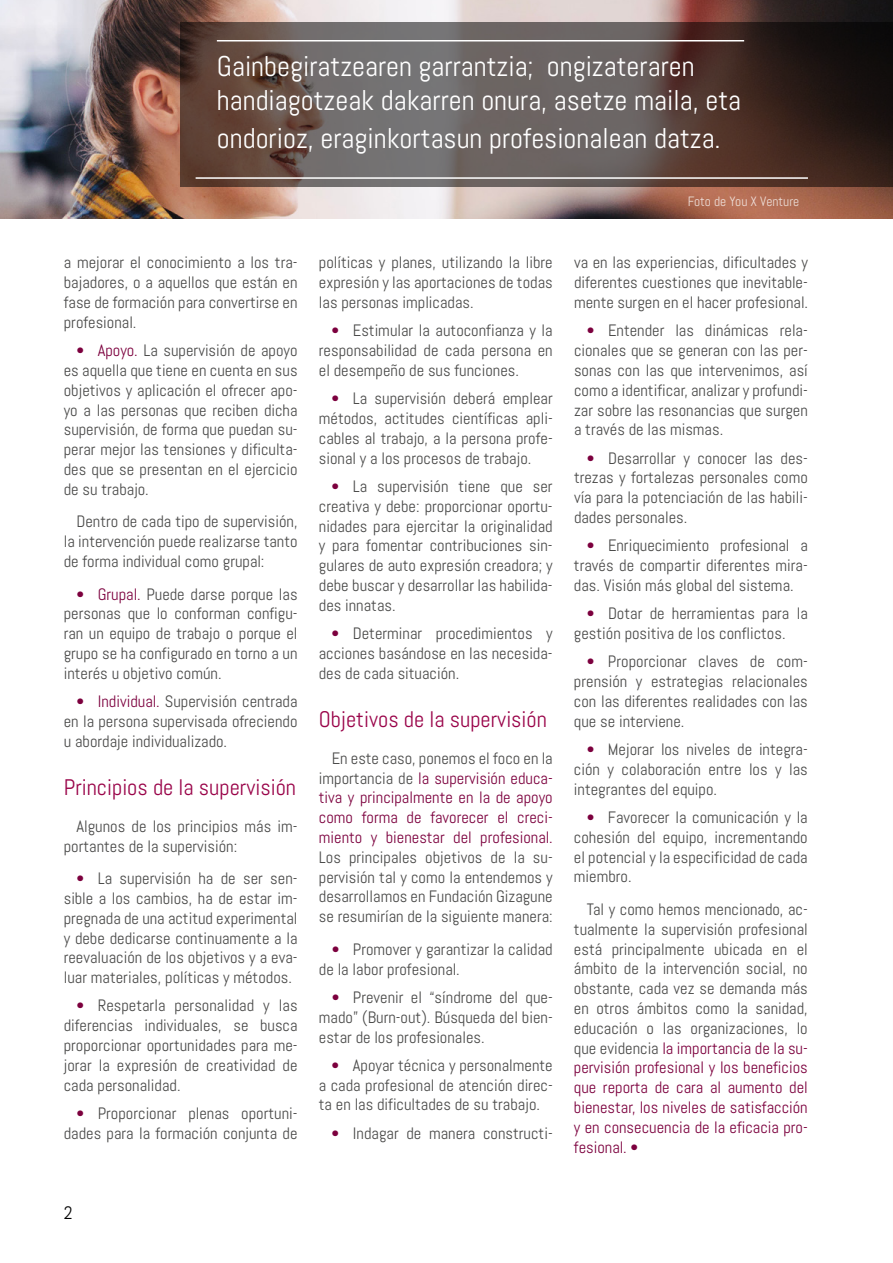
<style>
.page{position:relative;width:893px;height:1263px;background:#fff}
.page>*{position:absolute;margin:0;border:0;box-sizing:border-box;transform-origin:0 0}
.t1{font:28.5px/34.2px "Abel";color:#fff}
.t2{font:22.5px "Abel";color:#9a054a}
.t3{font:18px "Abel";color:#000}
.t4{font:16.5px/19.8px "Abel";color:#4a4a49;text-align:justify}
.t5{font:16.5px/19.8px "Abel";color:#7c003e;text-align:justify}
.t6{font:13.5px "Abel";color:#fdfdfd}
.s1{color:#7c003e}
.s2{color:#4a4a49}
</style>
<div class="page">
<img style="left:0;top:0;width:893px;height:218px">
<svg style="left:181px;top:23px;width:712px;height:164px;background:#5a4c48"></svg>
<hr style="left:217px;top:40px;width:527px;height:1px;background:#fff">
<hr style="left:196px;top:177px;width:612px;height:2px;background:#fff">
<h1 class="t1" style="left:217px;top:49px;width:526px">Gainbegiratzearen garrantzia; ongizateraren handiagotzeak dakarren onura, asetze maila, eta</h1>
<h1 class="t1" style="left:217px;top:121px;width:505px">ondorioz, eraginkortasun profesionalean datza.</h1>
<p class="t4" style="left:64px;top:253px;width:235px">a mejorar el conocimiento a los tra&shy;bajadores, o a aquellos que están en fase de formación para convertirse en profesional.</p>
<p class="t4" style="left:64px;top:341px;width:235px;text-indent:13px"><span class="s1">• Apoyo.</span> La supervisión de apoyo es aquella que tiene en cuenta en sus objetivos y aplicación el ofrecer apo&shy;yo a las personas que reciben dicha supervisión, de forma que puedan su&shy;perar mejor las tensiones y dificulta&shy;des que se presentan en el ejercicio de su trabajo.</p>
<p class="t4" style="left:64px;top:512px;width:235px;text-indent:13px">Dentro de cada tipo de supervisión, la intervención puede realizarse tanto de forma individual como grupal:</p>
<p class="t4" style="left:64px;top:584px;width:235px;text-indent:13px"><span class="s1">• Grupal.</span> Puede darse porque las personas que lo conforman configu&shy;ran un equipo de trabajo o porque el grupo se ha configurado en torno a un interés u objetivo común.</p>
<p class="t4" style="left:64px;top:691px;width:235px;text-indent:13px"><span class="s1">• Individual.</span> Supervisión centrada en la persona supervisada ofreciendo u abordaje individualizado.</p>
<h2 class="t2" style="left:64px;top:773px;width:234px">Principios de la supervisión</h2>
<p class="t4" style="left:64px;top:816px;width:235px;text-indent:13px">Algunos de los principios más im&shy;portantes de la supervisión:</p>
<p class="t4" style="left:64px;top:868px;width:235px;text-indent:13px"><span class="s1">•</span> La supervisión ha de ser sen&shy;sible a los cambios, ha de estar im&shy;pregnada de una actitud experimental y debe dedicarse continuamente a la reevaluación de los objetivos y a eva&shy;luar materiales, políticas y métodos.</p>
<p class="t4" style="left:64px;top:996px;width:235px;text-indent:13px"><span class="s1">•</span> Respetarla personalidad y las diferencias individuales, se busca proporcionar oportunidades para me&shy;jorar la expresión de creatividad de cada personalidad.</p>
<p class="t4" style="left:64px;top:1103px;width:235px;text-align:right"><span class="s1">•</span> Proporcionar plenas oportuni&shy;dades para la formación conjunta de</p>
<p class="t3" style="left:64px;top:1201px;width:10px">2</p>
<p class="t4" style="left:319px;top:253px;width:235px">políticas y planes, utilizando la libre expresión y las aportaciones de todas las personas implicadas.</p>
<p class="t4" style="left:319px;top:321px;width:235px;text-indent:13px"><span class="s1">•</span> Estimular la autoconfianza y la responsabilidad de cada persona en el desempeño de sus funciones.</p>
<p class="t4" style="left:319px;top:389px;width:235px;text-indent:13px"><span class="s1">•</span> La supervisión deberá emplear métodos, actitudes científicas apli&shy;cables al trabajo, a la persona profe&shy;sional y a los procesos de trabajo.</p>
<p class="t4" style="left:319px;top:476px;width:235px;text-indent:13px"><span class="s1">•</span> La supervisión tiene que ser creativa y debe: proporcionar oportu&shy;nidades para ejercitar la originalidad y para fomentar contribuciones sin&shy;gulares de auto expresión creadora; y debe buscar y desarrollar las habilida&shy;des innatas.</p>
<p class="t4" style="left:319px;top:623px;width:235px;text-indent:13px"><span class="s1">•</span> Determinar procedimientos y acciones basándose en las necesida&shy;des de cada situación.</p>
<h2 class="t2" style="left:319px;top:705px;width:230px">Objetivos de la supervisión</h2>
<p class="t5" style="left:319px;top:748px;width:235px;text-indent:13px"><span class="s2">En este caso, ponemos el foco en la importancia de</span> la supervisión educa&shy;tiva y principalmente en la de apoyo como forma de favorecer el creci&shy;miento y bienestar del profesional.</p>
<p class="t4" style="left:319px;top:847px;width:235px">Los principales objetivos de la su&shy;pervisión tal y como la entendemos y desarrollamos en Fundación Gizagune se resumirían de la siguiente manera:</p>
<p class="t4" style="left:319px;top:939px;width:235px;text-indent:13px"><span class="s1">•</span> Promover y garantizar la calidad de la labor profesional.</p>
<p class="t4" style="left:319px;top:987px;width:235px;text-indent:13px"><span class="s1">•</span> Prevenir el “síndrome del que&shy;mado” (Burn-out). Búsqueda del bien&shy;estar de los profesionales.</p>
<p class="t4" style="left:319px;top:1055px;width:235px;text-indent:13px"><span class="s1">•</span> Apoyar técnica y personalmente a cada profesional de atención direc&shy;ta en las dificultades de su trabajo.</p>
<p class="t4" style="left:332px;top:1123px;width:223px"><span class="s1">•</span> Indagar de manera constructi-</p>
<p class="t6" style="left:687px;top:193px;width:113px">Foto de You X Venture</p>
<p class="t4" style="left:574px;top:253px;width:235px">va en las experiencias, dificultades y diferentes cuestiones que inevitable&shy;mente surgen en el hacer profesional.</p>
<p class="t4" style="left:574px;top:321px;width:235px;text-indent:13px"><span class="s1">•</span> Entender las dinámicas rela&shy;cionales que se generan con las per&shy;sonas con las que intervenimos, así como a identificar, analizar y profundi&shy;zar sobre las resonancias que surgen a través de las mismas.</p>
<p class="t4" style="left:574px;top:448px;width:235px;text-indent:13px"><span class="s1">•</span> Desarrollar y conocer las des&shy;trezas y fortalezas personales como vía para la potenciación de las habili&shy;dades personales.</p>
<p class="t4" style="left:574px;top:536px;width:235px;text-indent:13px"><span class="s1">•</span> Enriquecimiento profesional a través de compartir diferentes mira&shy;das. Visión más global del sistema.</p>
<p class="t4" style="left:574px;top:604px;width:235px;text-indent:13px"><span class="s1">•</span> Dotar de herramientas para la gestión positiva de los conflictos.</p>
<p class="t4" style="left:574px;top:652px;width:235px;text-indent:13px"><span class="s1">•</span> Proporcionar claves de com&shy;prensión y estrategias relacionales con las diferentes realidades con las que se interviene.</p>
<p class="t4" style="left:574px;top:739px;width:235px;text-indent:13px"><span class="s1">•</span> Mejorar los niveles de integra&shy;ción y colaboración entre los y las integrantes del equipo.</p>
<p class="t4" style="left:574px;top:807px;width:235px;text-indent:13px"><span class="s1">•</span> Favorecer la comunicación y la cohesión del equipo, incrementando el potencial y la especificidad de cada miembro.</p>
<p class="t4" style="left:574px;top:899px;width:235px;text-indent:13px">Tal y como hemos mencionado, ac&shy;tualmente la supervisión profesional está principalmente ubicada en el ámbito de la intervención social, no obstante, cada vez se demanda más en otros ámbitos como la sanidad, educación o las organizaciones, lo que evidencia <span class="s1">la importancia de la su&shy;pervisión profesional y los beneficios que reporta de cara al aumento del bienestar, los niveles de satisfacción y en consecuencia de la eficacia pro&shy;fesional. •</span></p>
</div>
